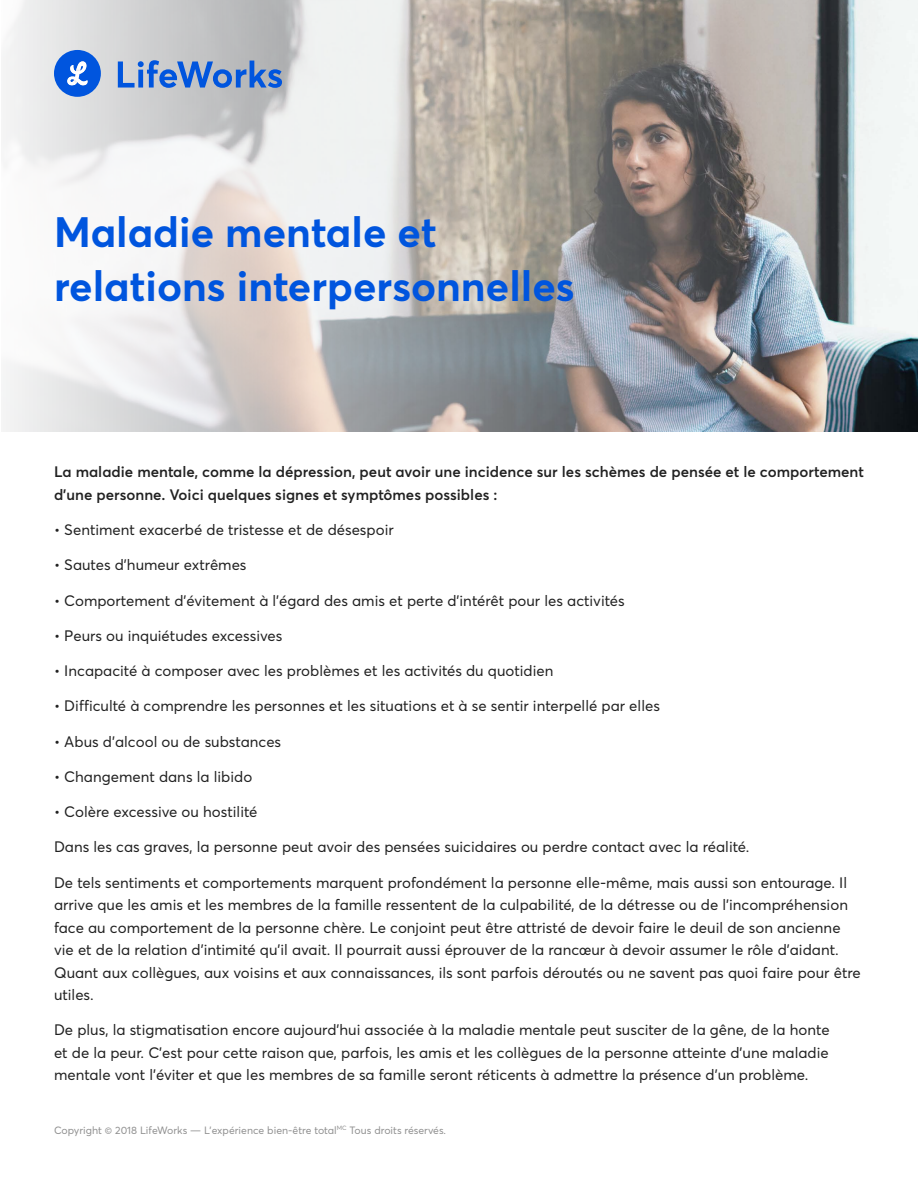
<style>
.page{position:relative;width:918px;height:1188px;background:#fff}
.page>*{position:absolute;margin:0;border:0;box-sizing:border-box;transform-origin:0 0}
.t1{font:700 42px/54px "Averta";color:#0055de}
.t2{font:15px/22.5px "Averta";color:#212121}
.t3{font:600 15px/22.5px "Averta";color:#212121}
.t4{font:10.5px "Averta";color:#909090}
</style>
<div class="page">
<img style="left:3px;top:0;width:915px;height:432px">
<svg style="left:118px;top:60px;width:164px;height:28px;background:#7396ce"></svg>
<svg style="left:54px;top:50px;width:47px;height:47px;background:#4e87e2"></svg>
<h1 class="t1" style="left:54px;top:205px;width:522px">Maladie mentale et relations interpersonnelles</h1>
<p class="t3" style="left:54px;top:461px;width:812px">La maladie mentale, comme la dépression, peut avoir une incidence sur les schèmes de pensée et le comportement d’une personne. Voici quelques signes et symptômes possibles :</p>
<p class="t2" style="left:54px;top:518px;width:341px">• Sentiment exacerbé de tristesse et de désespoir</p>
<p class="t2" style="left:54px;top:554px;width:194px">• Sautes d’humeur extrêmes</p>
<p class="t2" style="left:54px;top:589px;width:572px">• Comportement d’évitement à l’égard des amis et perte d’intérêt pour les activités</p>
<p class="t2" style="left:54px;top:624px;width:230px">• Peurs ou inquiétudes excessives</p>
<p class="t2" style="left:54px;top:659px;width:501px">• Incapacité à composer avec les problèmes et les activités du quotidien</p>
<p class="t2" style="left:54px;top:695px;width:607px">• Difficulté à comprendre les personnes et les situations et à se sentir interpellé par elles</p>
<p class="t2" style="left:54px;top:730px;width:229px">• Abus d’alcool ou de substances</p>
<p class="t2" style="left:54px;top:765px;width:200px">• Changement dans la libido</p>
<p class="t2" style="left:54px;top:800px;width:205px">• Colère excessive ou hostilité</p>
<p class="t2" style="left:54px;top:836px;width:697px">Dans les cas graves, la personne peut avoir des pensées suicidaires ou perdre contact avec la réalité.</p>
<p class="t2" style="left:54px;top:871px;width:808px">De tels sentiments et comportements marquent profondément la personne elle-même, mais aussi son entourage. Il arrive que les amis et les membres de la famille ressentent de la culpabilité, de la détresse ou de l’incompréhension face au comportement de la personne chère. Le conjoint peut être attristé de devoir faire le deuil de son ancienne vie et de la relation d’intimité qu’il avait. Il pourrait aussi éprouver de la rancœur à devoir assumer le rôle d’aidant.<br>Quant aux collègues, aux voisins et aux connaissances, ils sont parfois déroutés ou ne savent pas quoi faire pour être utiles.</p>
<p class="t2" style="left:54px;top:1019px;width:777px;text-align:justify">De plus, la stigmatisation encore aujourd’hui associée à la maladie mentale peut susciter de la gêne, de la honte et de la peur. C’est pour cette raison que, parfois, les amis et les collègues de la personne atteinte d’une maladie mentale vont l’éviter et que les membres de sa famille seront réticents à admettre la présence d’un problème.</p>
<p class="t4" style="left:54px;top:1123px;width:394px">Copyright © 2018 LifeWorks — L’expérience bien-être total<sup>MC</sup> Tous droits réservés.</p>
</div>
